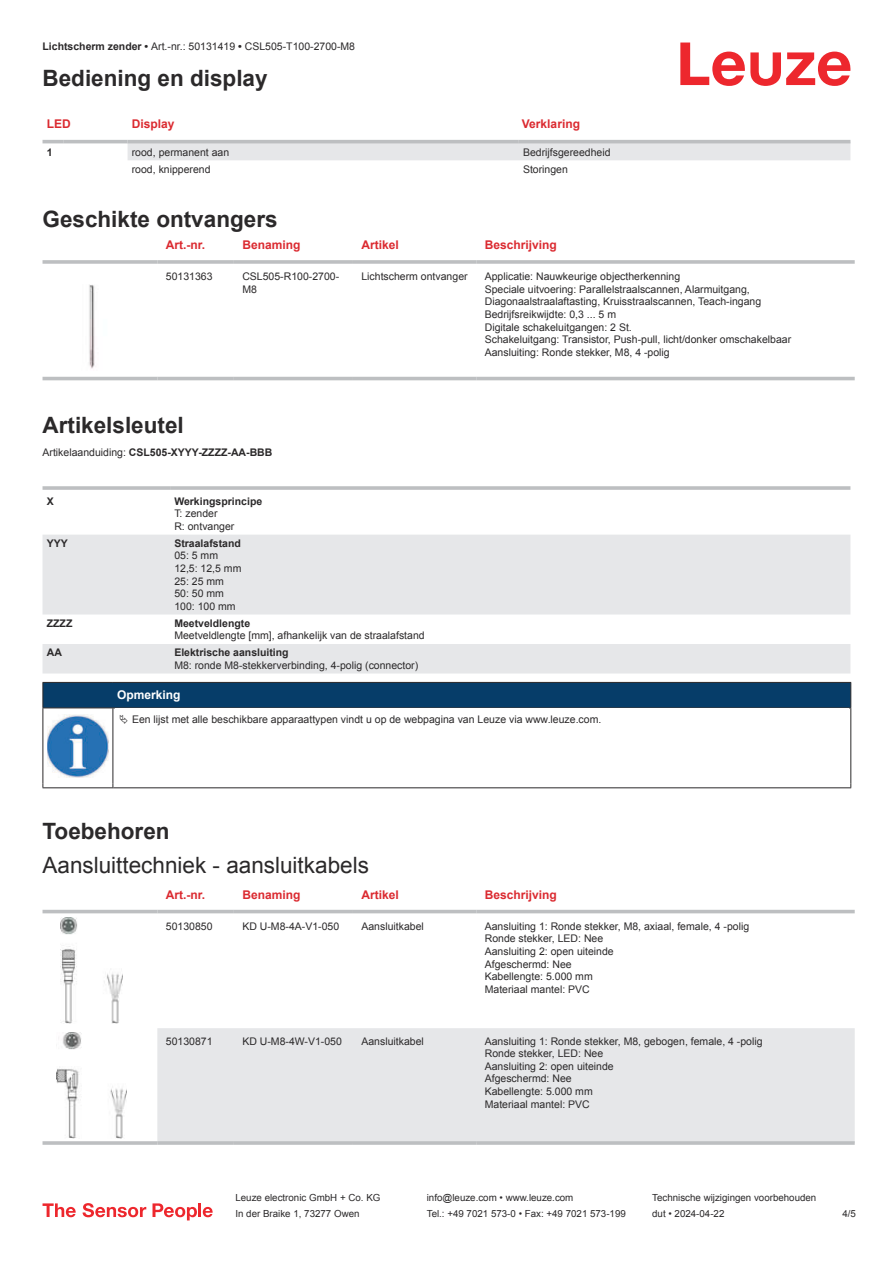
<style>
.page{position:relative;width:893px;height:1263px;background:#fff}
.page>*{position:absolute;margin:0;border:0;box-sizing:border-box;transform-origin:0 0}
.t1{font:700 22.5px "Arial";color:#2b292a}
.t2{font:22.5px "Arial";color:#2b292a}
.t3{font:700 12px "Arial";color:#db2a30}
.t4{font:700 12px "Arial";color:#fff}
.t5{font:10.5px/12.6px "Arial";color:#2b292a}
.t6{font:700 10.5px "Arial";color:#2b292a}
.t7{font:9.75px "Arial";color:#2b292a}
.s1{font-weight:700}
.s2{font-weight:400}
</style>
<div class="page">
<svg style="left:680px;top:43px;width:170px;height:43px"></svg>
<div style="left:128px;top:143px;width:722px;height:17px;background:#e6e7e9"></div>
<hr style="left:43px;top:140px;width:21px;height:3px;background:#bdbfc1">
<hr style="left:64px;top:140px;width:64px;height:3px;background:#bdbfc1">
<hr style="left:128px;top:140px;width:391px;height:3px;background:#bdbfc1">
<hr style="left:519px;top:140px;width:331px;height:3px;background:#bdbfc1">
<div style="left:43px;top:376px;width:812px;height:5px;background:#eeefef"></div>
<hr style="left:43px;top:260px;width:114px;height:4px;background:#bdbfc1">
<hr style="left:157px;top:260px;width:77px;height:4px;background:#c7c9ca">
<hr style="left:234px;top:260px;width:119px;height:4px;background:#bdbfc1">
<hr style="left:353px;top:260px;width:123px;height:4px;background:#bdbfc1">
<hr style="left:476px;top:260px;width:379px;height:4px;background:#c7c9ca">
<hr style="left:43px;top:377px;width:114px;height:3px;background:#bdbfc1">
<hr style="left:157px;top:377px;width:77px;height:3px;background:#bdbfc1">
<hr style="left:234px;top:377px;width:119px;height:3px;background:#bdbfc1">
<hr style="left:353px;top:377px;width:123px;height:3px;background:#bdbfc1">
<hr style="left:476px;top:377px;width:379px;height:3px;background:#bdbfc1">
<img style="left:89px;top:284px;width:6px;height:85px">
<svg style="left:43px;top:535px;width:807px;height:138px;fill:#e6e7e9"></svg>
<hr style="left:43px;top:486px;width:127px;height:4px;background:#bdbfc1">
<hr style="left:170px;top:486px;width:680px;height:4px;background:#c5c7c9">
<svg style="left:43px;top:909px;width:812px;height:187px"></svg>
<div style="left:157px;top:1028px;width:698px;height:113px;background:#e6e7e9"></div>
<hr style="left:43px;top:910px;width:114px;height:3px;background:#bdbfc1">
<hr style="left:157px;top:910px;width:77px;height:3px;background:#bdbfc1">
<hr style="left:234px;top:910px;width:119px;height:3px;background:#bdbfc1">
<hr style="left:353px;top:910px;width:123px;height:3px;background:#bdbfc1">
<hr style="left:476px;top:910px;width:379px;height:3px;background:#bdbfc1">
<hr style="left:43px;top:1141px;width:114px;height:4px;background:#bdbfc1">
<hr style="left:157px;top:1141px;width:77px;height:4px;background:#c6c8ca">
<hr style="left:234px;top:1141px;width:119px;height:4px;background:#bdbfc1">
<hr style="left:353px;top:1141px;width:123px;height:4px;background:#bdbfc1">
<hr style="left:476px;top:1141px;width:379px;height:4px;background:#c6c8ca">
<img style="left:60px;top:918px;width:63px;height:106px">
<img style="left:56px;top:1032px;width:70px;height:107px">
<svg style="left:43px;top:1203px;width:33px;height:14px"></svg>
<svg style="left:83px;top:1203px;width:63px;height:14px"></svg>
<svg style="left:153px;top:1203px;width:44px;height:17px"></svg>
<hr style="left:198px;top:1203px;width:3px;height:14px;background:#ed272d">
<svg style="left:203px;top:1207px;width:10px;height:10px"></svg>
<div style="left:43px;top:682px;width:808px;height:26px;background:#063d69"></div>
<hr style="left:113px;top:707px;width:738px;height:1px;background:#2b292a">
<hr style="left:43px;top:708px;width:1px;height:75px;background:#2b292a">
<hr style="left:113px;top:708px;width:1px;height:75px;background:#2b292a">
<hr style="left:850px;top:708px;width:1px;height:75px;background:#2b292a">
<hr style="left:43px;top:787px;width:70px;height:1px;background:#2b292a">
<hr style="left:113px;top:787px;width:738px;height:1px;background:#2b292a">
<img style="left:47px;top:714px;width:61px;height:63px">
<p class="t5" style="left:43px;top:41px;width:314px"><span class="s1">Lichtscherm zender •</span> Art.-nr.: 50131419 <span class="s1">•</span> CSL505-T100-2700-M8</p>
<h1 class="t1" style="left:43px;top:70px;width:227px">Bediening en display</h1>
<p class="t3" style="left:47px;top:119px;width:25px">LED</p>
<p class="t3" style="left:132px;top:119px;width:44px">Display</p>
<p class="t3" style="left:522px;top:119px;width:60px">Verklaring</p>
<p class="t6" style="left:47px;top:148px;width:7px">1</p>
<p class="t5" style="left:132px;top:147px;width:99px">rood, permanent aan</p>
<p class="t5" style="left:523px;top:147px;width:89px">Bedrijfsgereedheid</p>
<p class="t5" style="left:132px;top:163px;width:80px">rood, knipperend</p>
<p class="t5" style="left:523px;top:163px;width:46px">Storingen</p>
<h1 class="t1" style="left:43px;top:211px;width:237px">Geschikte ontvangers</h1>
<p class="t3" style="left:166px;top:241px;width:41px">Art.-nr.</p>
<p class="t3" style="left:242px;top:241px;width:60px">Benaming</p>
<p class="t3" style="left:361px;top:241px;width:39px">Artikel</p>
<p class="t3" style="left:485px;top:241px;width:74px">Beschrijving</p>
<p class="t5" style="left:166px;top:271px;width:48px">50131363</p>
<p class="t5" style="left:242px;top:271px;width:98px">CSL505-R100-2700-<br>M8</p>
<p class="t5" style="left:361px;top:271px;width:108px">Lichtscherm ontvanger</p>
<p class="t5" style="left:485px;top:271px;width:308px">Applicatie: Nauwkeurige objectherkenning<br>Speciale uitvoering: Parallelstraalscannen, Alarmuitgang, Diagonaalstraalaftasting, Kruisstraalscannen, Teach-ingang Bedrijfsreikwijdte: 0,3 ... 5 m<br>Digitale schakeluitgangen: 2 St.<br>Schakeluitgang: Transistor, Push-pull, licht/donker omschakelbaar Aansluiting: Ronde stekker, M8, 4 -polig</p>
<h1 class="t1" style="left:43px;top:417px;width:143px">Artikelsleutel</h1>
<p class="t6" style="left:43px;top:448px;width:231px"><span class="s2">Artikelaanduiding:</span> CSL505-XYYY-ZZZZ-AA-BBB</p>
<p class="t6" style="left:47px;top:497px;width:9px">X</p>
<p class="t6" style="left:174px;top:497px;width:89px">Werkingsprincipe</p>
<p class="t5" style="left:174px;top:508px;width:62px">T: zender<br>R: ontvanger</p>
<p class="t6" style="left:47px;top:539px;width:23px">YYY</p>
<p class="t6" style="left:174px;top:539px;width:68px">Straalafstand</p>
<p class="t5" style="left:174px;top:550px;width:69px">05: 5 mm<br>12,5: 12,5 mm<br>25: 25 mm<br>50: 50 mm<br>100: 100 mm</p>
<p class="t6" style="left:47px;top:619px;width:27px">ZZZZ</p>
<p class="t6" style="left:174px;top:619px;width:77px">Meetveldlengte</p>
<p class="t5" style="left:174px;top:630px;width:252px">Meetveldlengte [mm], afhankelijk van de straalafstand</p>
<p class="t6" style="left:47px;top:648px;width:17px">AA</p>
<p class="t6" style="left:174px;top:648px;width:116px">Elektrische aansluiting</p>
<p class="t5" style="left:174px;top:660px;width:245px">M8: ronde M8-stekkerverbinding, 4-polig (connector)</p>
<p class="t4" style="left:117px;top:691px;width:65px">Opmerking</p>
<p class="t5" style="left:132px;top:714px;width:471px">Een lijst met alle beschikbare apparaattypen vindt u op de webpagina van Leuze via www.leuze.com.</p>
<h1 class="t1" style="left:43px;top:823px;width:129px">Toebehoren</h1>
<h1 class="t2" style="left:43px;top:856px;width:328px">Aansluittechniek - aansluitkabels</h1>
<p class="t3" style="left:166px;top:890px;width:41px">Art.-nr.</p>
<p class="t3" style="left:242px;top:890px;width:60px">Benaming</p>
<p class="t3" style="left:361px;top:890px;width:39px">Artikel</p>
<p class="t3" style="left:485px;top:890px;width:74px">Beschrijving</p>
<p class="t5" style="left:166px;top:921px;width:48px">50130850</p>
<p class="t5" style="left:242px;top:921px;width:98px">KD U-M8-4A-V1-050</p>
<p class="t5" style="left:361px;top:921px;width:64px">Aansluitkabel</p>
<p class="t5" style="left:485px;top:921px;width:266px">Aansluiting 1: Ronde stekker, M8, axiaal, female, 4 -polig<br>Ronde stekker, LED: Nee<br>Aansluiting 2: open uiteinde<br>Afgeschermd: Nee<br>Kabellengte: 5.000 mm<br>Materiaal mantel: PVC</p>
<p class="t5" style="left:166px;top:1035px;width:48px">50130871</p>
<p class="t5" style="left:242px;top:1035px;width:101px">KD U-M8-4W-V1-050</p>
<p class="t5" style="left:361px;top:1035px;width:64px">Aansluitkabel</p>
<p class="t5" style="left:485px;top:1035px;width:279px">Aansluiting 1: Ronde stekker, M8, gebogen, female, 4 -polig<br>Ronde stekker, LED: Nee<br>Aansluiting 2: open uiteinde<br>Afgeschermd: Nee<br>Kabellengte: 5.000 mm<br>Materiaal mantel: PVC</p>
<p class="t7" style="left:235px;top:1194px;width:146px">Leuze electronic GmbH + Co. KG</p>
<p class="t7" style="left:427px;top:1194px;width:148px">info@leuze.com • www.leuze.com</p>
<p class="t7" style="left:652px;top:1194px;width:166px">Technische wijzigingen voorbehouden</p>
<p class="t7" style="left:235px;top:1210px;width:126px">In der Braike 1, 73277 Owen</p>
<p class="t7" style="left:427px;top:1210px;width:201px">Tel.: +49 7021 573-0 • Fax: +49 7021 573-199</p>
<p class="t7" style="left:652px;top:1210px;width:74px">dut • 2024-04-22</p>
<p class="t7" style="left:842px;top:1210px;width:15px">4 /5</p>
</div>
